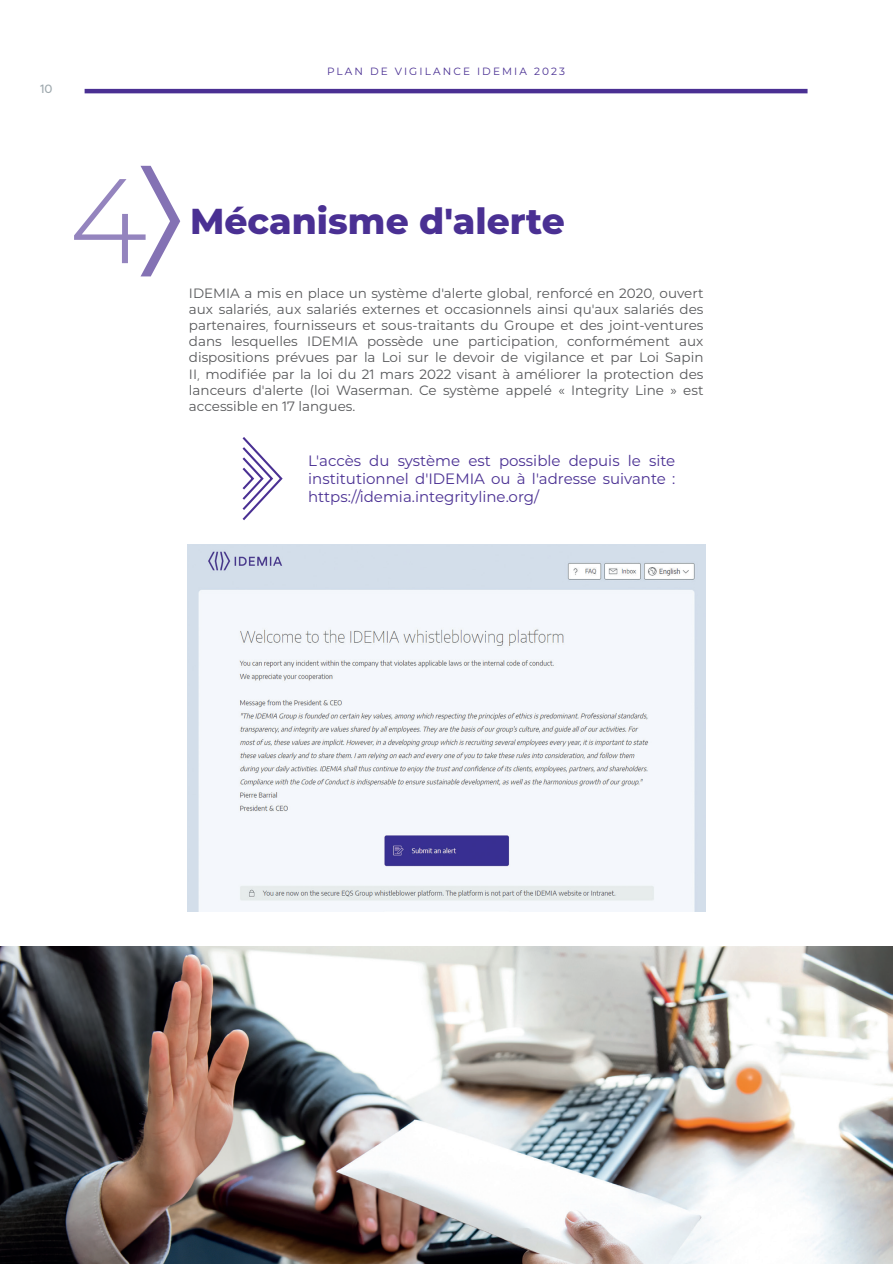
<style>
.page{position:relative;width:893px;height:1264px;background:#fff}
.page>*{position:absolute;margin:0;border:0;box-sizing:border-box;transform-origin:0 0}
.t1{font:300 120px "IDEMIA";color:#9484be}
.t2{font:800 36px "IDEMIA";color:#4a3093}
.t3{font:15px/18px "IDEMIA";color:#4a3093;text-align:justify}
.t4{font:13.5px/16.2px "IDEMIA";color:#57585a;text-align:justify}
.t5{font:500 12px "IDEMIA";color:#9fa9ae}
.t6{font:10.5px "IDEMIA";letter-spacing:.2em;color:#4a3093}
</style>
<div class="page">
<hr style="left:85px;top:89px;width:722px;height:4px;background:#4a3093">
<svg style="left:140px;top:166px;width:40px;height:110px"></svg>
<svg style="left:242px;top:437px;width:41px;height:84px"></svg>
<img style="left:187px;top:544px;width:518px;height:367px">
<img style="left:0;top:946px;width:892px;height:317px">
<svg style="left:892px;top:1167px;width:1px;height:97px"></svg>
<p class="t5" style="left:40px;top:81px;width:14px">10</p>
<h1 class="t1" style="left:69px;top:139px;width:80px">4</h1>
<p class="t6" style="left:327px;top:64px;width:240px">PLAN DE VIGILANCE IDEMIA 2023</p>
<h2 class="t2" style="left:190px;top:194px;width:376px">Mécanisme d’alerte</h2>
<p class="t4" style="left:189px;top:284px;width:516px">IDEMIA a mis en place un système d’alerte global, renforcé en 2020, ouvert aux salariés, aux salariés externes et occasionnels ainsi qu’aux salariés des partenaires, fournisseurs et sous-traitants du Groupe et des joint-ventures dans lesquelles IDEMIA possède une participation, conformément aux dispositions prévues par la Loi sur le devoir de vigilance et par Loi Sapin II, modifiée par la loi du 21 mars 2022 visant à améliorer la protection des lanceurs d’alerte (loi Waserman. Ce système appelé « Integrity Line » est accessible en 17 langues.</p>
<p class="t3" style="left:308px;top:451px;width:369px">L’accès du système est possible depuis le site institutionnel d’IDEMIA ou à l’adresse suivante : https://idemia.integrityline.org/</p>
</div>
